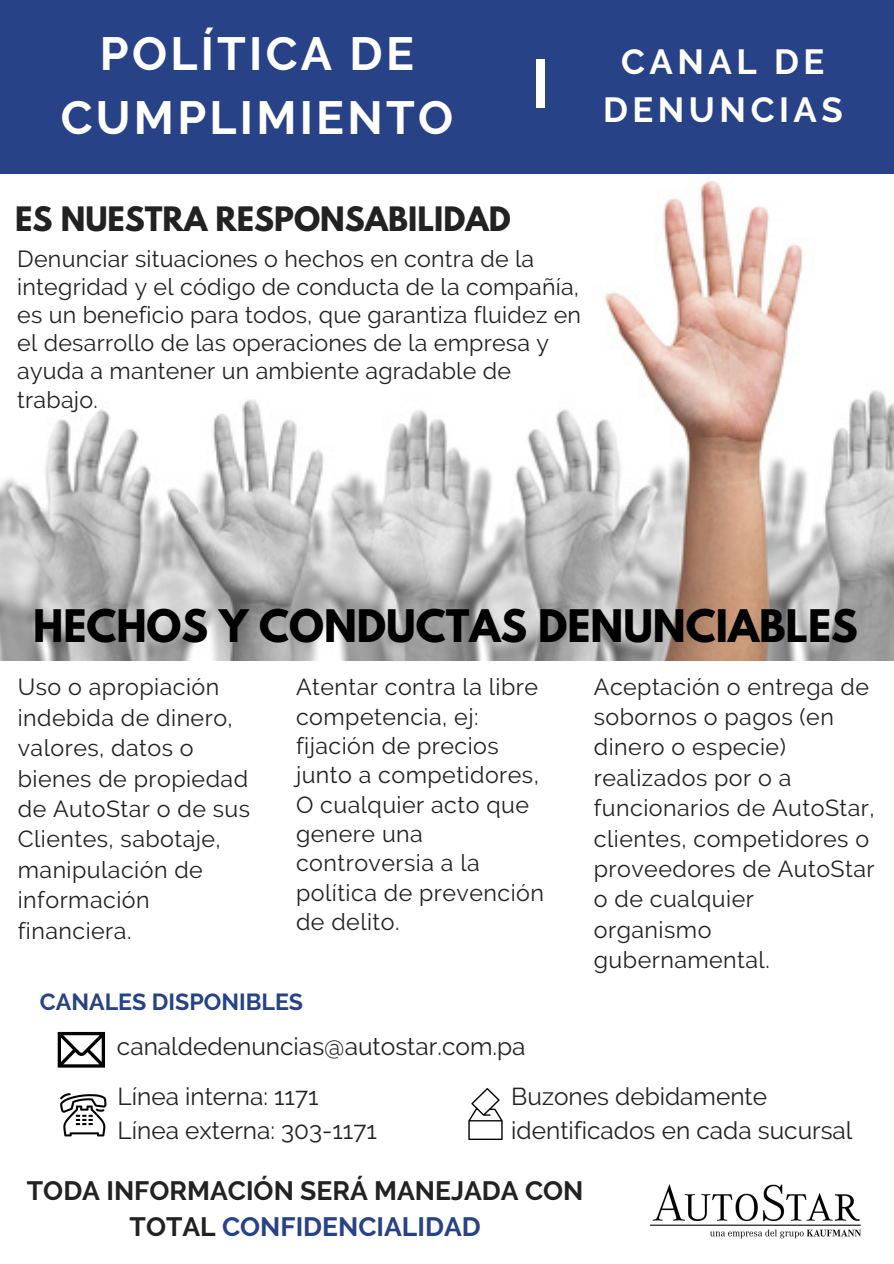
<style>
.page{position:relative;width:894px;height:1264px;background:#fff}
.page>*{position:absolute;margin:0;border:0;box-sizing:border-box;transform-origin:0 0}
.t1{font:700 46.35px/64.2px "Raleway";letter-spacing:.07em;color:#fff;text-align:center}
.t2{font:700 39.75px "League Spartan";color:#000}
.t3{font:700 34.8px/48.4px "Raleway";letter-spacing:.13em;color:#fff;text-align:center}
.t4{font:700 29.85px "League Spartan";color:#222}
.t5{font:700 26.55px/36px "Raleway";color:#222;text-align:center}
.t6{font:24.45px/33.8px "Raleway";color:#222}
.t7{font:23.25px/30.5px "Raleway";letter-spacing:.02em;color:#222}
.t8{font:700 23.25px "Raleway";color:#284288}
.s1{color:#284288}
</style>
<div class="page">
<img style="left:0;top:173px;width:893px;height:487px">
<div style="left:0;top:1px;width:893px;height:172px;background:#284288"></div>
<svg style="left:58px;top:1031px;width:47px;height:36px"></svg>
<img style="left:650px;top:1184px;width:211px;height:55px">
<div style="left:536px;top:60px;width:9px;height:48px;background:#fff"></div>
<img style="left:60px;top:1093px;width:47px;height:44px">
<img style="left:468px;top:1088px;width:35px;height:51px">
<h1 class="t1" style="left:61px;top:21px;width:393px">POLÍTICA DE<br>CUMPLIMIENTO</h1>
<h3 class="t3" style="left:603px;top:37px;width:241px">CANAL DE<br>DENUNCIAS</h3>
<p class="t4" style="left:15px;top:204px;width:497px">ES NUESTRA RESPONSABILIDAD</p>
<p class="t7" style="left:17px;top:244px;width:565px;line-height:28.2px">Denunciar situaciones o hechos en contra de la integridad y el código de conducta de la compañía, es un beneficio para todos, que garantiza fluidez en el desarrollo de las operaciones de la empresa y ayuda a mantener un ambiente agradable de trabajo.</p>
<h2 class="t2" style="left:33px;top:606px;width:826px">HECHOS Y CONDUCTAS DENUNCIABLES</h2>
<p class="t7" style="left:18px;top:672px;width:234px">Uso o apropiación indebida de dinero, valores, datos o bienes de propiedad de AutoStar o de sus<br>Clientes, sabotaje, manipulación de información financiera.</p>
<p class="t7" style="left:296px;top:672px;width:249px;line-height:29.2px">Atentar contra la libre competencia, ej: fijación de precios junto a competidores,<br>O cualquier acto que genere una controversia a la política de prevención de delito.</p>
<p class="t7" style="left:593px;top:671px;width:282px">Aceptación o entrega de sobornos o pagos (en dinero o especie) realizados por o a funcionarios de AutoStar, clientes, competidores o proveedores de AutoStar o de cualquier organismo gubernamental.</p>
<p class="t8" style="left:40px;top:988px;width:265px">CANALES DISPONIBLES</p>
<p class="t6" style="left:117px;top:1029px;width:410px">canaldedenuncias@autostar.com.pa</p>
<p class="t6" style="left:117px;top:1079px;width:261px">Línea interna: 1171<br>Línea externa: 303-1171</p>
<p class="t6" style="left:511px;top:1079px;width:342px">Buzones debidamente identificados en cada sucursal</p>
<p class="t5" style="left:27px;top:1172px;width:558px">TODA INFORMACIÓN SERÁ MANEJADA CON<br>TOTAL <span class="s1">CONFIDENCIALIDAD</span></p>
</div>
